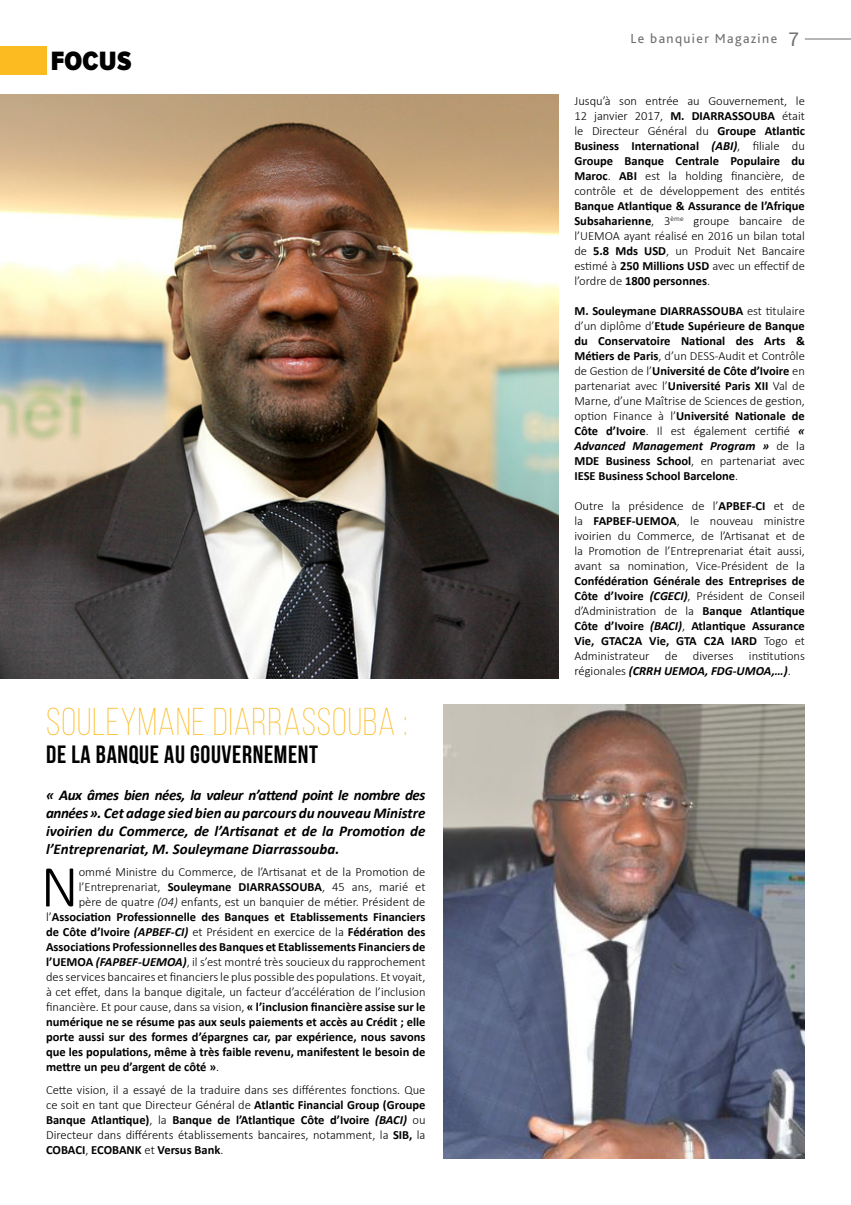
<style>
.page{position:relative;width:851px;height:1205px;background:#fff}
.page>*{position:absolute;margin:0;border:0;box-sizing:border-box;transform-origin:0 0}
.t1{font:300 59.75px "Calibri";color:#000}
.t2{font:300 38.75px "Bebas Neue";letter-spacing:.025em;color:#fbbb21}
.t3{font:900 27.5px "Proxima Nova Cond";letter-spacing:.01em;color:#000}
.t4{font:700 25px "Bebas Neue";letter-spacing:.025em;color:#000}
.t5{font:italic 700 15px/18px "Calibri";color:#000;text-align:justify}
.t6{font:13.75px "Bliss Pro";letter-spacing:.1em;color:#706f6f}
.t7{font:300 12.5px/15px "Calibri";color:#000;text-align:justify}
.t8{font:700 12.5px/15px "Calibri";color:#000;text-align:justify}
.s1{font-weight:700}
.s2{font-style:italic}
.s3{font-weight:300}
.s4{font-weight:700;font-style:italic}
.s5{font-family:"Roboto";font-size:18.75px}
</style>
<div class="page">
<hr style="left:804px;top:39px;width:46px;height:1px;background:#706f6f">
<div style="left:0;top:46px;width:46px;height:28px;background:#fbbb21"></div>
<img style="left:0;top:95px;width:558px;height:584px">
<img style="left:443px;top:705px;width:361px;height:454px">
<h3 class="t3" style="left:51px;top:46px;width:82px">FOCUS</h3>
<h2 class="t2" style="left:46px;top:701px;width:362px">SOULEYMANE DIARRASSOUBA :</h2>
<h3 class="t4" style="left:46px;top:740px;width:273px">DE LA BANQUE AU GOUVERNEMENT</h3>
<p class="t5" style="left:46px;top:785px;width:381px">« Aux âmes bien nées, la valeur n’attend point le nombre des années ». Cet adage sied bien au parcours du nouveau Ministre ivoirien du Commerce, de l’Artisanat et de la Promotion de l’Entreprenariat, M. Souleymane Diarrassouba.</p>
<h1 class="t1" style="left:41px;top:849px;width:40px">N</h1>
<p class="t7" style="left:79px;top:864px;width:348px">ommé Ministre du Commerce, de l’Artisanat et de la Promotion de</p>
<p class="t7" style="left:79px;top:879px;width:348px">l’Entreprenariat, <span class="s1">Souleymane DIARRASSOUBA</span>, 45 ans, marié et</p>
<p class="t7" style="left:79px;top:894px;width:348px">père de quatre <span class="s2">(04)</span> enfants, est un banquier de métier. Président de</p>
<p class="t8" style="left:46px;top:909px;width:381px"><span class="s3">l’</span>Association Professionnelle des Banques et Etablissements Financiers</p>
<p class="t8" style="left:46px;top:924px;width:381px">de Côte d’Ivoire <span class="s2">(APBEF-CI)</span> <span class="s3">et Président en exercice de la</span> Fédération des</p>
<p class="t8" style="left:46px;top:939px;width:381px">Associations Professionnelles des Banques et Etablissements Financiers de</p>
<p class="t7" style="left:46px;top:954px;width:381px"><span class="s1">l’UEMOA</span> <span class="s4">(FAPBEF-UEMOA)</span>, il s’est montré très soucieux du rapprochement</p>
<p class="t7" style="left:46px;top:969px;width:381px">des services bancaires et financiers le plus possible des populations. Et voyait,</p>
<p class="t7" style="left:46px;top:984px;width:381px">à cet effet, dans la banque digitale, un facteur d’accélération de l’inclusion</p>
<p class="t7" style="left:46px;top:999px;width:381px">financière. Et pour cause, dans sa vision, <span class="s1">« l’inclusion financière assise sur le</span></p>
<p class="t8" style="left:46px;top:1014px;width:381px">numérique ne se résume pas aux seuls paiements et accès au Crédit ; elle</p>
<p class="t8" style="left:46px;top:1029px;width:381px">porte aussi sur des formes d’épargnes car, par expérience, nous savons</p>
<p class="t8" style="left:46px;top:1044px;width:381px">que les populations, même à très faible revenu, manifestent le besoin de</p>
<p class="t8" style="left:46px;top:1059px;width:175px">mettre un peu d’argent de côté »<span class="s3">.</span></p>
<p class="t7" style="left:46px;top:1082px;width:381px">Cette vision, il a essayé de la traduire dans ses différentes fonctions. Que ce soit en tant que Directeur Général de <span class="s1">Atlantic Financial Group (Groupe Banque Atlantique)</span>, la <span class="s1">Banque de l’Atlantique Côte d’Ivoire</span> <span class="s4">(BACI)</span> ou Directeur dans différents établissements bancaires, notamment, la <span class="s1">SIB,</span> la <span class="s1">COBACI</span>, <span class="s1">ECOBANK</span> et <span class="s1">Versus Bank</span>.</p>
<p class="t6" style="left:630px;top:30px;width:170px">Le banquier Magazine <span class="s5">7</span></p>
<p class="t7" style="left:574px;top:93px;width:232px">Jusqu’à son entrée au Gouvernement, le 12 janvier 2017, <span class="s1">M. DIARRASSOUBA</span> était le Directeur Général du <span class="s1">Groupe Atlantic Business International</span> <span class="s4">(ABI)</span>, filiale du <span class="s1">Groupe Banque Centrale Populaire du Maroc</span>. <span class="s1">ABI</span> est la holding financière, de contrôle et de développement des entités</p>
<p class="t7" style="left:574px;top:198px;width:232px"><span class="s1">Banque Atlantique &amp; Assurance de l’Afrique Subsaharienne</span>, 3<sup>ème</sup> groupe bancaire de l’UEMOA ayant réalisé en 2016 un bilan total de <span class="s1">5.8 Mds USD</span>, un Produit Net Bancaire estimé à <span class="s1">250 Millions USD</span> avec un effectif de l’ordre de <span class="s1">1800 personnes</span>.</p>
<p class="t8" style="left:574px;top:303px;width:232px">M. Souleymane DIARRASSOUBA <span class="s3">est titulaire d’un diplôme d’</span>Etude Supérieure de Banque du Conservatoire National des Arts &amp; Métiers de Paris<span class="s3">, d’un DESS-Audit et Contrôle de Gestion de l’</span>Université de Côte d’Ivoire <span class="s3">en partenariat avec l’</span>Université Paris XII <span class="s3">Val de Marne, d’une Maîtrise de Sciences de gestion, option Finance à l’</span>Université Nationale de Côte d’Ivoire<span class="s3">. Il est également certifié</span> <span class="s2">« Advanced Management Program »</span> <span class="s3">de la </span>MDE Business School<span class="s3">, en partenariat avec </span>IESE Business School Barcelone<span class="s3">.</span></p>
<p class="t7" style="left:574px;top:498px;width:232px">Outre la présidence de l’<span class="s1">APBEF-CI</span> et de la <span class="s1">FAPBEF-UEMOA</span>, le nouveau ministre ivoirien du Commerce, de l’Artisanat et de la Promotion de l’Entreprenariat était aussi, avant sa nomination, Vice-Président de la</p>
<p class="t8" style="left:574px;top:573px;width:232px">Confédération Générale des Entreprises de Côte d’Ivoire <span class="s2">(CGECI)</span><span class="s3">, Président de Conseil d’Administration de la</span> Banque Atlantique Côte d’Ivoire <span class="s2">(BACI)</span><span class="s3">,</span> Atlantique Assurance Vie, GTAC2A Vie, GTA C2A IARD <span class="s3">Togo et Administrateur de diverses institutions régionales</span> <span class="s2">(CRRH UEMOA, FDG-UMOA,…)</span><span class="s3">.</span></p>
</div>
